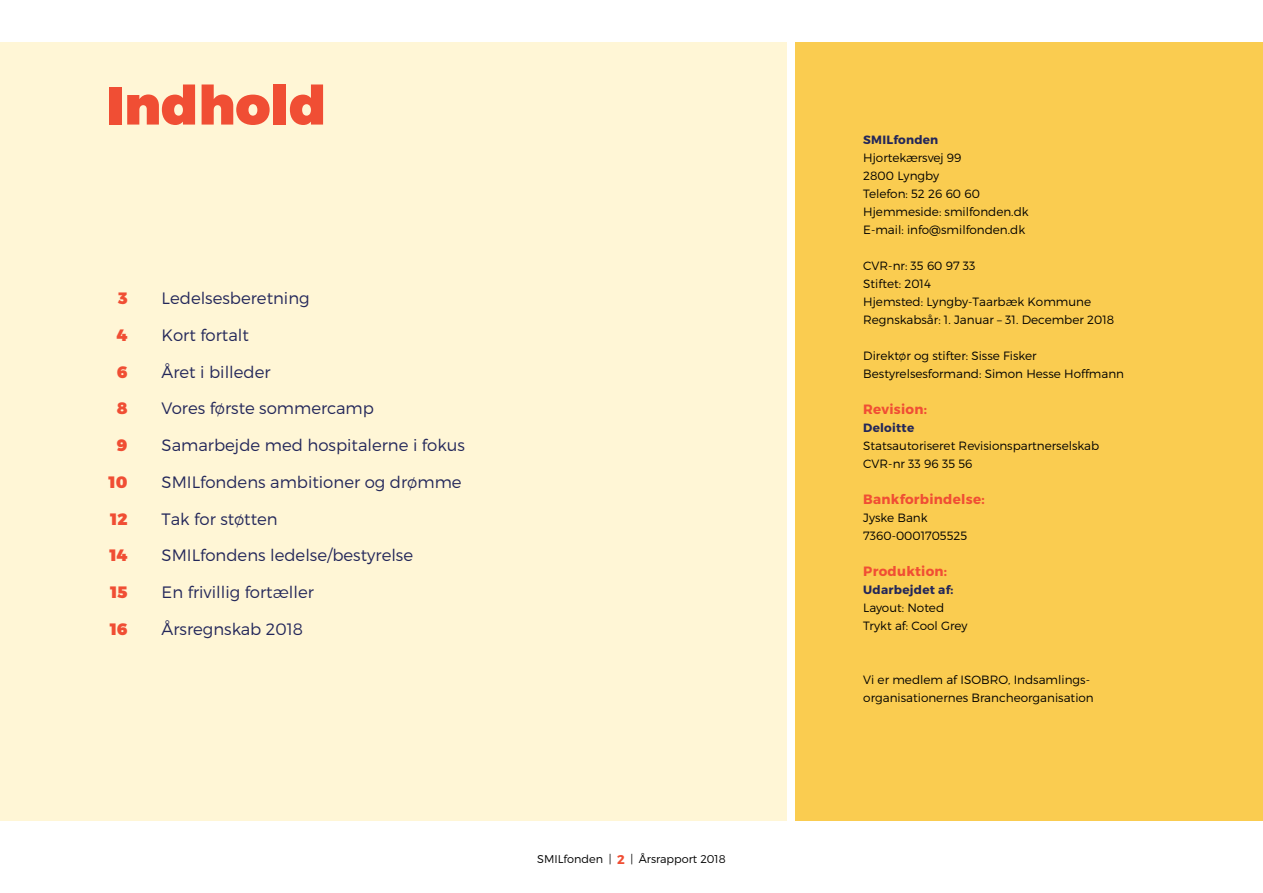
<style>
.page{position:relative;width:1263px;height:893px;background:#fff}
.page>*{position:absolute;margin:0;border:0;box-sizing:border-box;transform-origin:0 0}
.t1{font:900 54px "Montserrat";color:#f04e34}
.t2{font:300 16.5px "Montserrat";color:#23275a}
.t3{font:900 16.5px "Montserrat";color:#f04e34}
.t4{font:700 13.5px "Montserrat";letter-spacing:.02em;color:#f04e34}
.t5{font:300 12px/18px "Montserrat";color:#000}
.t6{font:700 12px "Montserrat";letter-spacing:.02em;color:#23275a}
.t7{font:300 11.25px "Montserrat";color:#000}
.s1{font-weight:700;font-size:12.75px;color:#f04e34}
</style>
<div class="page">
<div style="left:795px;top:43px;width:468px;height:778px;background:#facc50"></div>
<div style="left:0;top:43px;width:787px;height:778px;background:#fff6d6"></div>
<h1 class="t1" style="left:106px;top:72px;width:221px">Indhold</h1>
<h2 class="t3" style="left:118px;top:288px;width:11px">3</h2>
<h2 class="t2" style="left:162px;top:288px;width:150px">Ledelsesberetning</h2>
<h2 class="t3" style="left:117px;top:325px;width:12px">4</h2>
<h2 class="t2" style="left:162px;top:325px;width:89px">Kort fortalt</h2>
<h2 class="t3" style="left:117px;top:361px;width:12px">6</h2>
<h2 class="t2" style="left:162px;top:362px;width:111px">Året i billeder</h2>
<h2 class="t3" style="left:117px;top:398px;width:12px">8</h2>
<h2 class="t2" style="left:162px;top:398px;width:214px">Vores første sommercamp</h2>
<h2 class="t3" style="left:117px;top:435px;width:12px">9</h2>
<h2 class="t2" style="left:162px;top:435px;width:305px">Samarbejde med hospitalerne i fokus</h2>
<h2 class="t3" style="left:109px;top:472px;width:20px">10</h2>
<h2 class="t2" style="left:162px;top:472px;width:301px">SMILfondens ambitioner og drømme</h2>
<h2 class="t3" style="left:110px;top:508px;width:19px">12</h2>
<h2 class="t2" style="left:162px;top:509px;width:117px">Tak for støtten</h2>
<h2 class="t3" style="left:109px;top:545px;width:20px">14</h2>
<h2 class="t2" style="left:162px;top:545px;width:253px">SMILfondens ledelse/bestyrelse</h2>
<h2 class="t3" style="left:110px;top:582px;width:19px">15</h2>
<h2 class="t2" style="left:162px;top:582px;width:154px">En frivillig fortæller</h2>
<h2 class="t3" style="left:110px;top:619px;width:19px">16</h2>
<h2 class="t2" style="left:162px;top:619px;width:143px">Årsregnskab 2018</h2>
<p class="t7" style="left:537px;top:852px;width:190px">SMILfonden | <span class="s1">2</span> | Årsrapport 2018</p>
<p class="t6" style="left:863px;top:132px;width:77px">SMILfonden</p>
<p class="t5" style="left:863px;top:149px;width:167px">Hjortekærsvej 99<br>2800 Lyngby<br>Telefon: 52 26 60 60<br>Hjemmeside: smilfonden.dk<br>E-mail: info@smilfonden.dk</p>
<p class="t5" style="left:863px;top:257px;width:252px">CVR-nr: 35 60 97 33<br>Stiftet: 2014<br>Hjemsted: Lyngby-Taarbæk Kommune<br>Regnskabsår: 1. Januar – 31. December 2018</p>
<p class="t5" style="left:863px;top:347px;width:262px">Direktør og stifter: Sisse Fisker<br>Bestyrelsesformand: Simon Hesse Hoffmann</p>
<p class="t4" style="left:863px;top:401px;width:65px">Revision:</p>
<p class="t6" style="left:863px;top:420px;width:52px">Deloitte</p>
<p class="t5" style="left:863px;top:437px;width:237px">Statsautoriseret Revisionspartnerselskab<br>CVR-nr 33 96 35 56</p>
<p class="t4" style="left:863px;top:491px;width:123px">Bankforbindelse:</p>
<p class="t5" style="left:863px;top:509px;width:106px">Jyske Bank<br>7360-0001705525</p>
<p class="t4" style="left:863px;top:563px;width:85px">Produktion:</p>
<p class="t6" style="left:863px;top:582px;width:92px">Udarbejdet af:</p>
<p class="t5" style="left:863px;top:599px;width:106px">Layout: Noted<br>Trykt af: Cool Grey</p>
<p class="t5" style="left:863px;top:671px;width:232px">Vi er medlem af ISOBRO, Indsamlings&shy;organisationernes Brancheorganisation</p>
</div>
